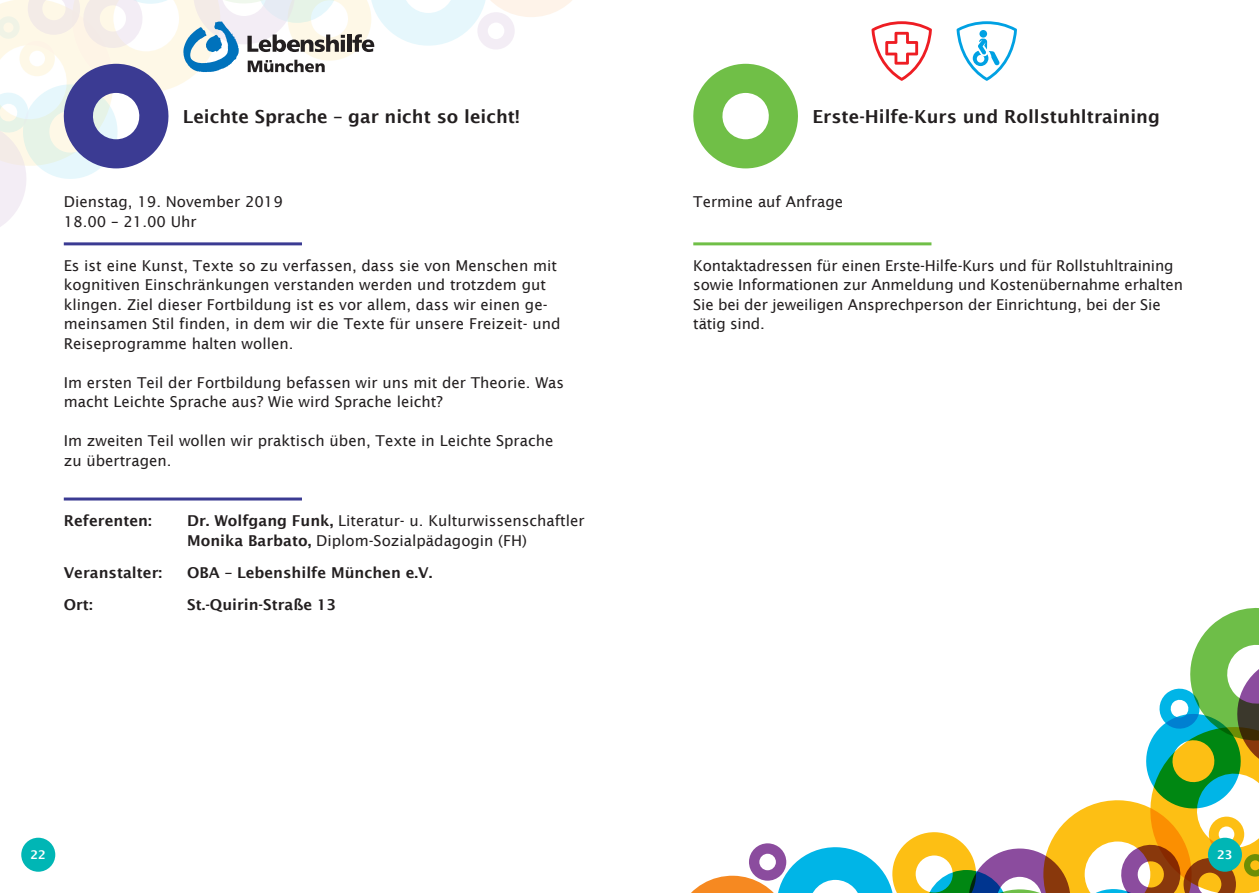
<style>
.page{position:relative;width:1259px;height:893px;background:#fff}
.page>*{position:absolute;margin:0;border:0;box-sizing:border-box;transform-origin:0 0}
.t1{font:600 18px "Lucida Sans";color:#231f20}
.t2{font:15px/19.5px "Lucida Sans";color:#231f20}
.t3{font:600 15px "Lucida Sans";color:#231f20}
.t4{font:600 12px "Lucida Sans";color:#fff}
.s1{font-weight:600}
</style>
<div class="page">
<svg style="left:691px;top:608px;width:568px;height:285px"></svg>
<div style="left:21px;top:838px;width:34px;height:34px;background:#00b6b5;border-radius:50%"></div>
<div style="left:1208px;top:838px;width:34px;height:34px;background:#00b6b5;border-radius:50%"></div>
<svg style="left:693px;top:64px;width:105px;height:104px"></svg>
<hr style="left:693px;top:242px;width:238px;height:3px;background:#70bf47">
<svg style="left:871px;top:21px;width:61px;height:60px"></svg>
<hr style="left:64px;top:497px;width:238px;height:3px;background:#3b3b93">
<hr style="left:64px;top:242px;width:238px;height:3px;background:#3b3b93">
<svg style="left:956px;top:21px;width:61px;height:60px"></svg>
<svg style="left:0;top:0;width:572px;height:227px"></svg>
<p class="t1" style="left:183px;top:106px;width:338px">Leichte Sprache – gar nicht so leicht!</p>
<p class="t2" style="left:64px;top:192px;width:221px">Dienstag, 19. November 2019<br>18.00 – 21.00 Uhr</p>
<p class="t2" style="left:64px;top:256px;width:498px">Es ist eine Kunst, Texte so zu verfassen, dass sie von Menschen mit kognitiven Einschränkungen verstanden werden und trotzdem gut klingen. Ziel dieser Fortbildung ist es vor allem, dass wir einen ge&shy;meinsamen Stil finden, in dem wir die Texte für unsere Freizeit- und Reiseprogramme halten wollen.</p>
<p class="t2" style="left:64px;top:373px;width:502px">Im ersten Teil der Fortbildung befassen wir uns mit der Theorie. Was macht Leichte Sprache aus? Wie wird Sprache leicht?</p>
<p class="t2" style="left:64px;top:431px;width:491px">Im zweiten Teil wollen wir praktisch üben, Texte in Leichte Sprache zu übertragen.</p>
<p class="t3" style="left:64px;top:512px;width:90px">Referenten:</p>
<p class="t2" style="left:187px;top:511px;width:399px"><span class="s1">Dr. Wolfgang Funk,</span> Literatur- u. Kulturwissenschaftler<br><span class="s1">Monika Barbato,</span> Diplom-Sozialpädagogin (FH)</p>
<p class="t3" style="left:64px;top:564px;width:100px">Veranstalter:</p>
<p class="t3" style="left:187px;top:564px;width:247px">OBA – Lebenshilfe München e.V.</p>
<p class="t3" style="left:64px;top:596px;width:30px">Ort:</p>
<p class="t3" style="left:187px;top:596px;width:150px">St.-Quirin-Straße 13</p>
<p class="t1" style="left:812px;top:106px;width:349px">Erste-Hilfe-Kurs und Rollstuhltraining</p>
<p class="t2" style="left:693px;top:192px;width:151px">Termine auf Anfrage</p>
<p class="t2" style="left:693px;top:256px;width:491px">Kontaktadressen für einen Erste-Hilfe-Kurs und für Rollstuhltraining sowie Informationen zur Anmeldung und Kostenübernahme erhalten Sie bei der jeweiligen Ansprechperson der Einrichtung, bei der Sie tätig sind.</p>
<p class="t4" style="left:31px;top:848px;width:17px">22</p>
<p class="t4" style="left:1217px;top:848px;width:17px">23</p>
</div>
